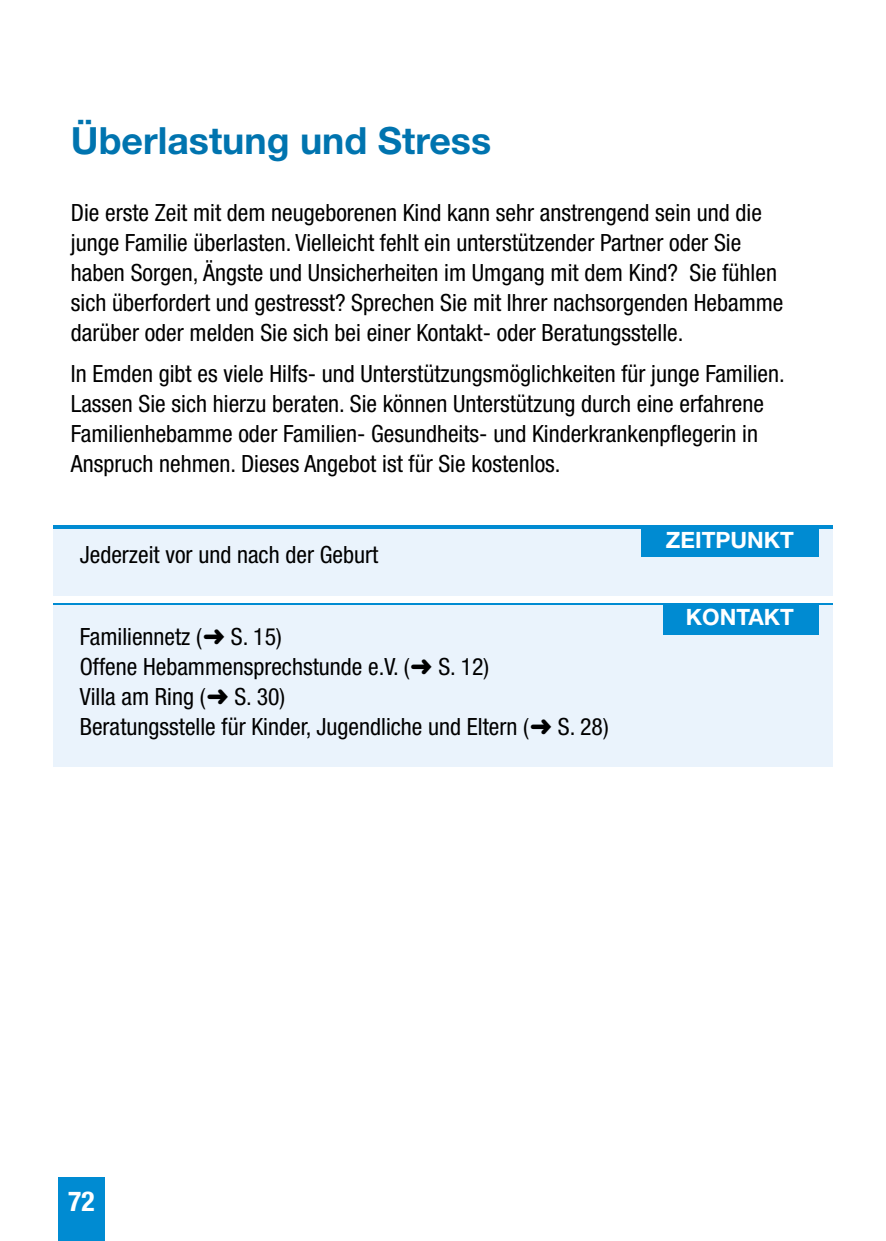
<style>
.page{position:relative;width:886px;height:1241px;background:#fff}
.page>*{position:absolute;margin:0;border:0;box-sizing:border-box;transform-origin:0 0}
.t1{font:700 37.5px "Helvetica Neue";color:#0074af}
.t2{font:700 condensed 27.5px "Helvetica Neue";color:#fff}
.t3{font:condensed 23.75px/30px "Helvetica Neue";color:#000}
.t4{font:700 22.5px "Helvetica Neue";color:#fff}
</style>
<div class="page">
<div style="left:53px;top:603px;width:780px;height:163px;background:#eaf3fc"></div>
<div style="left:663px;top:603px;width:156px;height:32px;background:#008bd2"></div>
<hr style="left:53px;top:603px;width:780px;height:1px;background:#008bd2">
<div style="left:53px;top:524px;width:780px;height:71px;background:#eaf3fc"></div>
<div style="left:641px;top:525px;width:178px;height:32px;background:#008bd2"></div>
<hr style="left:53px;top:525px;width:780px;height:3px;background:#008bd2">
<div style="left:58px;top:1176px;width:47px;height:64px;background:#008bd2"></div>
<h1 class="t1" style="left:71px;top:118px;width:422px">Überlastung und Stress</h1>
<p class="t3" style="left:71px;top:197px;width:714px">Die erste Zeit mit dem neugeborenen Kind kann sehr anstrengend sein und die junge Familie überlasten. Vielleicht fehlt ein unterstützender Partner oder Sie haben Sorgen, Ängste und Unsicherheiten im Umgang mit dem Kind? Sie fühlen sich überfordert und gestresst? Sprechen Sie mit Ihrer nachsorgenden Hebamme darüber oder melden Sie sich bei einer Kontakt- oder Beratungsstelle.</p>
<p class="t3" style="left:71px;top:358px;width:715px">In Emden gibt es viele Hilfs- und Unterstützungsmöglichkeiten für junge Familien.<br>Lassen Sie sich hierzu beraten. Sie können Unterstützung durch eine erfahrene Familienhebamme oder Familien- Gesundheits- und Kinderkrankenpflegerin in Anspruch nehmen. Dieses Angebot ist für Sie kostenlos.</p>
<p class="t3" style="left:80px;top:539px;width:300px">Jederzeit vor und nach der Geburt</p>
<p class="t3" style="left:80px;top:621px;width:530px">Familiennetz ( S. 15)<br>Offene Hebammensprechstunde e.V. ( S. 12)<br>Villa am Ring ( S. 30)<br>Beratungsstelle für Kinder, Jugendliche und Eltern ( S. 28)</p>
<p class="t4" style="left:666px;top:525px;width:129px">ZEITPUNKT</p>
<p class="t4" style="left:686px;top:603px;width:109px">KONTAKT</p>
<p class="t2" style="left:68px;top:1184px;width:28px">72</p>
</div>
